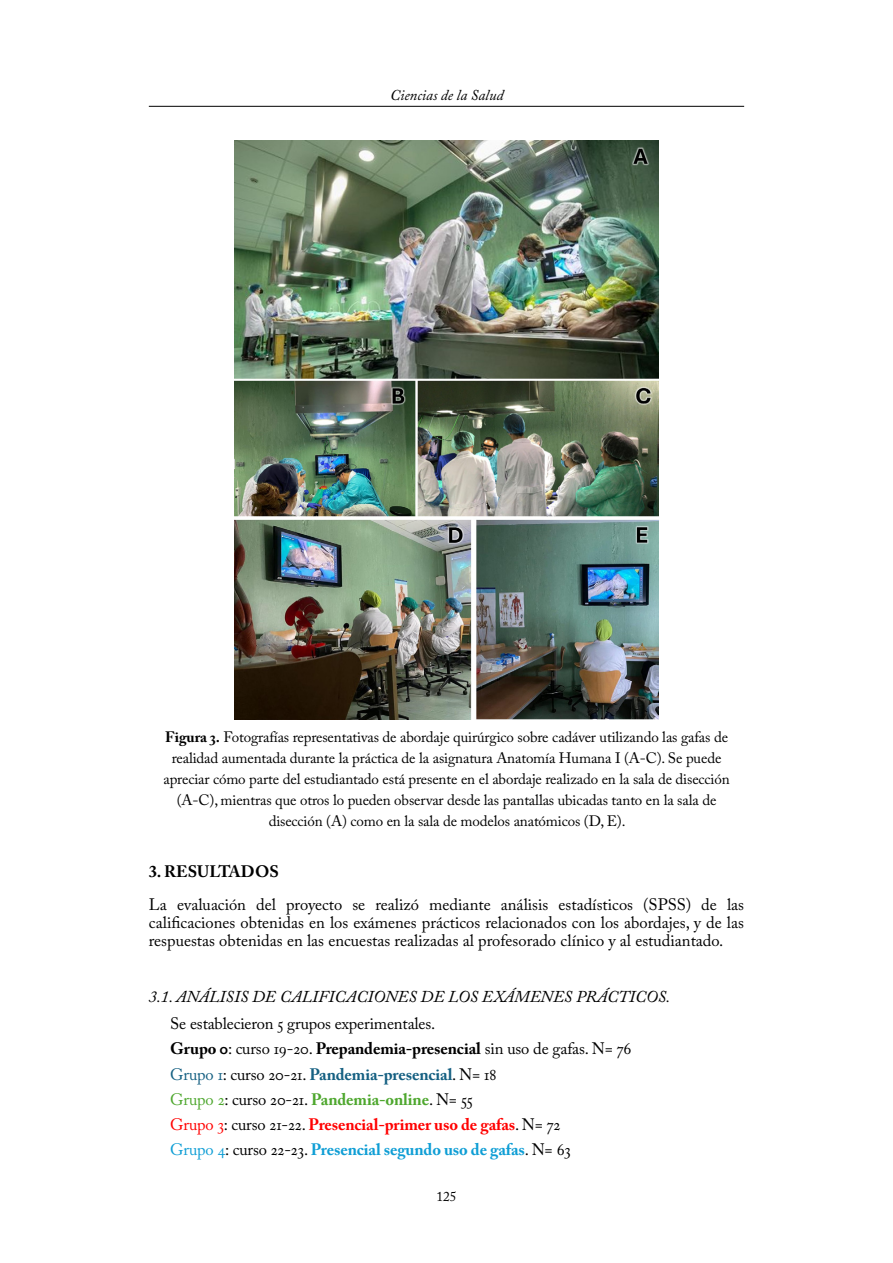
<style>
.page{position:relative;width:893px;height:1263px;background:#fff}
.page>*{position:absolute;margin:0;border:0;box-sizing:border-box;transform-origin:0 0}
.t1{font:16.5px/25.2px "Adobe Caslon Pro";letter-spacing:-.01em;color:#000;text-align:justify}
.t2{font:italic 16.5px "Adobe Caslon Pro";letter-spacing:.005em;color:#000}
.t3{font:700 16.5px "Adobe Caslon Pro";letter-spacing:.005em;color:#000}
.t4{font:15px/21px "Adobe Caslon Pro";letter-spacing:-.01em;color:#000;text-align:center}
.t5{font:italic 15px "Adobe Caslon Pro";color:#000}
.t6{font:13.5px "Adobe Caslon Pro";color:#000}
.s1{font-weight:700}
.s2{color:#156082}
.s3{font-weight:700;color:#156082}
.s4{color:#4ea72e}
.s5{font-weight:700;color:#4ea72e}
.s6{color:#f00}
.s7{font-weight:700;color:#f00}
.s8{color:#0f9ed5}
.s9{font-weight:700;color:#0f9ed5}
</style>
<div class="page">
<hr style="left:149px;top:106px;width:595px;height:1px;background:#000">
<img style="left:235px;top:140px;width:423px;height:579px">
<p class="t5" style="left:390px;top:86px;width:115px">Ciencias de la Salud</p>
<p class="t4" style="left:163px;top:727px;width:568px"><span class="s1">Figura 3.</span> Fotografías representativas de abordaje quirúrgico sobre cadáver utilizando las gafas de realidad aumentada durante la práctica de la asignatura Anatomía Humana I (A-C). Se puede apreciar cómo parte del estudiantado está presente en el abordaje realizado en la sala de disección (A-C), mientras que otros lo pueden observar desde las pantallas ubicadas tanto en la sala de disección (A) como en la sala de modelos anatómicos (D, E).</p>
<p class="t3" style="left:149px;top:862px;width:132px">3. RESULTADOS</p>
<p class="t1" style="left:149px;top:896px;width:597px;line-height:18px">La evaluación del proyecto se realizó mediante análisis estadísticos (SPSS) de las calificaciones obtenidas en los exámenes prácticos relacionados con los abordajes, y de las respuestas obtenidas en las encuestas realizadas al profesorado clínico y al estudiantado.</p>
<p class="t2" style="left:149px;top:986px;width:523px">3.1. ANÁLISIS DE CALIFICACIONES DE LOS EXÁMENES PRÁCTICOS.</p>
<p class="t1" style="left:170px;top:1011px;width:463px;text-align:left">Se establecieron 5 grupos experimentales.<br><span class="s1">Grupo 0</span>: curso 19-20. <span class="s1">Prepandemia-presencial</span> sin uso de gafas. N= 76<br><span class="s2">Grupo 1</span>: curso 20-21. <span class="s3">Pandemia-presencial</span>. N= 18<br><span class="s4">Grupo 2</span>: curso 20-21. <span class="s5">Pandemia-online</span>. N= 55<br><span class="s6">Grupo 3</span>: curso 21-22. <span class="s7">Presencial-primer uso de gafas</span>. N= 72<br><span class="s8">Grupo 4</span>: curso 22-23. <span class="s9">Presencial segundo uso de gafas</span>. N= 63</p>
<p class="t6" style="left:436px;top:1188px;width:22px">125</p>
</div>
